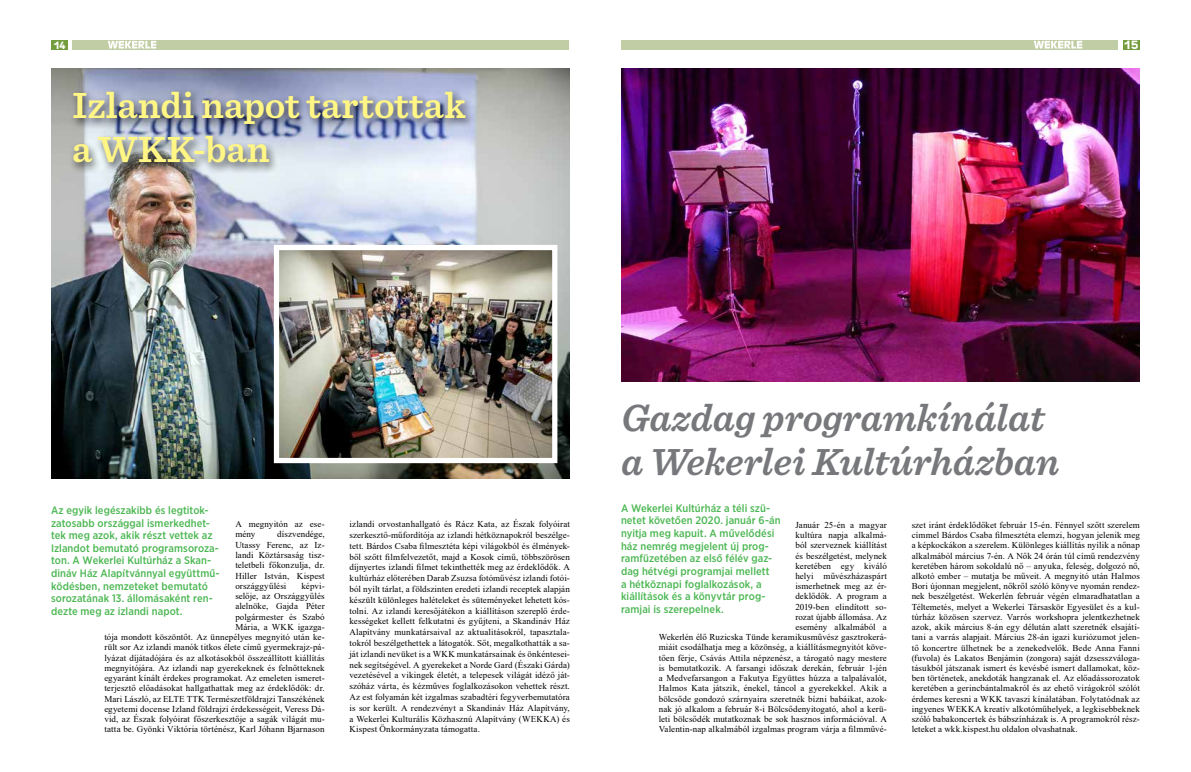
<style>
.page{position:relative;width:1191px;height:772px;background:#fff}
.page>*{position:absolute;margin:0;border:0;box-sizing:border-box;transform-origin:0 0}
.t1{font:italic 600 39.4px/44px "Sentinel";letter-spacing:-.005em;color:#77787b}
.t2{font:600 38px/44px "Sentinel";color:#fff685}
.t3{font:800 12px "Andes";color:#fff}
.t4{font:500 10.8px/12.6px "Gotham Narrow";letter-spacing:.005em;color:#4bb752}
.t5{font:800 10.5px "Andes";color:#fff}
.t6{font:9px/10.2px "Times New Roman";letter-spacing:.01em;color:#000;text-align:justify}
</style>
<div class="page">
<img style="left:51px;top:68px;width:519px;height:410px">
<div style="left:69px;top:87px;width:408px;height:87px;background:#000;opacity:.71"></div>
<img style="left:621px;top:68px;width:519px;height:314px">
<div style="left:52px;top:40px;width:16px;height:10px;background:#749d3e"></div>
<div style="left:1123px;top:40px;width:16px;height:10px;background:#749d3e"></div>
<div style="left:72px;top:40px;width:497px;height:10px;background:#c1cda4"></div>
<div style="left:621px;top:40px;width:496px;height:10px;background:#c1cda4"></div>
<svg style="left:108px;top:41px;width:48px;height:7px"></svg>
<svg style="left:1034px;top:41px;width:48px;height:7px"></svg>
<img style="left:280px;top:251px;width:271px;height:206px">
<div style="left:274px;top:245px;width:283px;height:218px;border:5px solid #fff"></div>
<p class="t5" style="left:54px;top:38px;width:14px">14</p>
<h3 class="t3" style="left:1124px;top:37px;width:16px">15</h3>
<h2 class="t2" style="left:72px;top:82px;width:395px">Izlandi napot tartottak a WKK-ban</h2>
<p class="t4" style="left:51px;top:503px;width:170px">Az egyik legészakibb és legtitok&shy;zatosabb országgal ismerkedhet&shy;tek meg azok, akik részt vettek az Izlandot bemutató programsoroza&shy;ton. A Wekerlei Kultúrház a Skan&shy;dináv Ház Alapítvánnyal együttmű&shy;ködésben, nemzeteket bemutató sorozatának 13. állomásaként ren&shy;dezte meg az izlandi napot.</p>
<p class="t6" style="left:235px;top:518px;width:91px">A megnyitón az ese&shy;mény</p>
<p class="t6" style="left:235px;top:528px;width:91px;text-indent:42px">díszvendége, Utassy Ferenc, az Iz&shy;landi Köztársaság tisz&shy;teletbeli főkonzulja, dr.<br>Hiller István, Kispest országgyűlési</p>
<p class="t6" style="left:104px;top:580px;width:222px;text-align:right">képvi-<br>selője, az Országgyűlés<br>alelnöke, Gajda Péter<br>polgármester és Szabó<br>Mária, a WKK igazga-<br>tója mondott köszöntőt. Az ünnepélyes megnyitó után ke&shy;rült sor Az izlandi manók titkos élete című gyermekrajz-pá&shy;lyázat díjátadójára és az alkotásokból összeállított kiállítás megnyitójára. Az izlandi nap gyerekeknek és felnőtteknek egyaránt kínált érdekes programokat. Az emeleten ismeret&shy;terjesztő előadásokat hallgathattak meg az érdeklődők: dr.<br>Mari László, az ELTE TTK Természetföldrajzi Tanszékének egyetemi docense Izland földrajzi érdekességeit, Veress Dá&shy;vid, az Észak folyóirat főszerkesztője a sagák világát mu&shy;tatta be. Gyönki Viktória történész, Karl Jóhann Bjarnason</p>
<p class="t6" style="left:349px;top:518px;width:222px;line-height:10.8px">izlandi orvostanhallgató és Rácz Kata, az Észak folyóirat szerkesztő-műfordítója az izlandi hétköznapokról beszélge&shy;tett. Bárdos Csaba filmesztéta képi világokból és élmények&shy;ből szőtt filmfelvezetőt, majd a Kosok című, többszörösen díjnyertes izlandi filmet tekinthették meg az érdeklődők. A kultúrház előterében Darab Zsuzsa fotóművész izlandi fotói&shy;ból nyílt tárlat, a földszinten eredeti izlandi receptek alapján készült különleges halételeket és süteményeket lehetett kós&shy;tolni. Az izlandi keresőjátékon a kiállításon szereplő érde&shy;kességeket kellett felkutatni és gyűjteni, a Skandináv Ház Alapítvány munkatársaival az aktualitásokról, tapasztala&shy;tokról beszélgethettek a látogatók. Sőt, megalkothatták a sa&shy;ját izlandi nevüket is a WKK munkatársainak és önkéntesei&shy;nek segítségével. A gyerekeket a Norde Gard (Északi Gárda) vezetésével a vikingek életét, a telepesek világát idéző ját&shy;szóház várta, és kézműves foglalkozásokon vehettek részt.<br>Az est folyamán két izgalmas szabadtéri fegyverbemutatóra is sor került. A rendezvényt a Skandináv Ház Alapítvány, a Wekerlei Kulturális Közhasznú Alapítvány (WEKKA) és Kispest Önkormányzata támogatta.</p>
<h1 class="t1" style="left:621px;top:393px;width:440px">Gazdag programkínálat a Wekerlei Kultúrházban</h1>
<p class="t4" style="left:621px;top:501px;width:161px">A Wekerlei Kultúrház a téli szü&shy;netet követően 2020. január 6-án nyitja meg kapuit. A művelődési ház nemrég megjelent új prog&shy;ramfüzetében az első félév gaz&shy;dag hétvégi programjai mellett<br>a hétköznapi foglalkozások, a kiállítások és a könyvtár prog&shy;ramjai is szerepelnek.</p>
<p class="t6" style="left:658px;top:519px;width:230px;text-align:right">Január 25-én a magyar<br>kultúra napja alkalmá-<br>ból szerveznek kiállítást<br>és beszélgetést, melynek<br>keretében egy kiváló<br>helyi művészházaspárt<br>ismerhetnek meg az ér-<br>deklődők. A program a<br>2019-ben elindított so-<br>rozat újabb állomása. Az<br>esemény alkalmából a<br>Wekerlén élő Ruzicska Tünde keramikusművész gasztrokerá&shy;miáit csodálhatja meg a közönség, a kiállításmegnyitót köve&shy;tően férje, Csávás Attila népzenész, a tárogató nagy mestere is bemutatkozik. A farsangi időszak derekán, február 1-jén a Medvefarsangon a Fakutya Együttes húzza a talpalávalót, Halmos Kata játszik, énekel, táncol a gyerekekkel. Akik a bölcsőde gondozó szárnyaira szeretnék bízni babáikat, azok&shy;nak jó alkalom a február 8-i Bölcsődenyitogató, ahol a kerü&shy;leti bölcsődék mutatkoznak be sok hasznos információval. A Valentin-nap alkalmából izgalmas program várja a filmművé-</p>
<p class="t6" style="left:911px;top:519px;width:230px">szet iránt érdeklődőket február 15-én. Fénnyel szőtt szerelem címmel Bárdos Csaba filmesztéta elemzi, hogyan jelenik meg a képkockákon a szerelem. Különleges kiállítás nyílik a nőnap alkalmából március 7-én. A Nők 24 órán túl című rendezvény keretében három sokoldalú nő – anyuka, feleség, dolgozó nő, alkotó ember – mutatja be műveit. A megnyitó után Halmos Bori újonnan megjelent, nőkről szóló könyve nyomán rendez&shy;nek beszélgetést. Wekerlén február végén elmaradhatatlan a Téltemetés, melyet a Wekerlei Társaskör Egyesület és a kul&shy;túrház közösen szervez. Varrós workshopra jelentkezhetnek azok, akik március 8-án egy délután alatt szeretnék elsajátí&shy;tani a varrás alapjait. Március 28-án igazi kuriózumot jelen&shy;tő koncertre ülhetnek be a zenekedvelők. Bede Anna Fanni (fuvola) és Lakatos Benjámin (zongora) saját dzsesszváloga&shy;tásukból játszanak ismert és kevésbé ismert dallamokat, köz&shy;ben történetek, anekdoták hangzanak el. Az előadássorozatok keretében a gerincbántalmakról és az ehető virágokról szólót érdemes keresni a WKK tavaszi kínálatában. Folytatódnak az ingyenes WEKKA kreatív alkotóműhelyek, a legkisebbeknek szóló babakoncertek és bábszínházak is. A programokról rész&shy;leteket a wkk.kispest.hu oldalon olvashatnak.</p>
</div>
